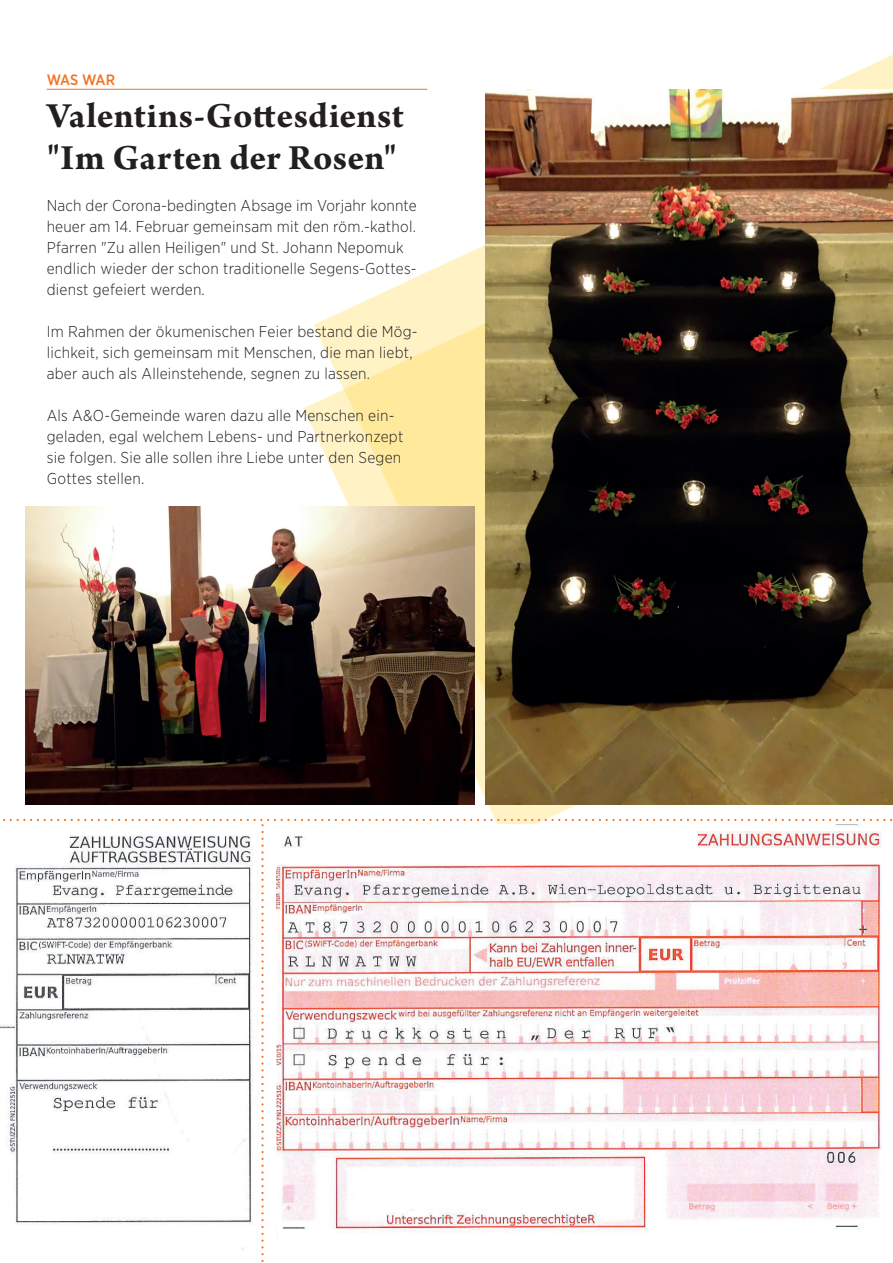
<style>
.page{position:relative;width:893px;height:1263px;background:#fff}
.page>*{position:absolute;margin:0;border:0;box-sizing:border-box;transform-origin:0 0}
.t1{font:700 37.5px/42px "Arno Pro";letter-spacing:.01em;color:#231f20}
.t2{font:300 15.75px/21px "Gotham Narrow";letter-spacing:.015em;color:#231f20}
.t3{font:500 15px "Gotham Narrow";letter-spacing:-.04em;color:#f37121}
</style>
<div class="page">
<svg style="left:314px;top:55px;width:579px;height:764px"></svg>
<hr style="left:47px;top:89px;width:380px;height:1px;background:#f37121">
<img style="left:276px;top:831px;width:605px;height:401px">
<img style="left:0;top:835px;width:253px;height:415px">
<svg style="left:4px;top:819px;width:889px;height:7px"></svg>
<svg style="left:261px;top:832px;width:3px;height:431px"></svg>
<img style="left:486px;top:89px;width:407px;height:715px">
<img style="left:26px;top:507px;width:449px;height:297px">
<p class="t3" style="left:47px;top:70px;width:70px">WAS WAR</p>
<h1 class="t1" style="left:47px;top:96px;width:358px">Valentins-Gottesdienst "Im Garten der Rosen"</h1>
<p class="t2" style="left:47px;top:194px;width:372px">Nach der Corona-bedingten Absage im Vorjahr konnte heuer am 14. Februar gemeinsam mit den röm.-kathol.<br>Pfarren "Zu allen Heiligen" und St. Johann Nepomuk endlich wieder der schon traditionelle Segens-Gottes&shy;dienst gefeiert werden.</p>
<p class="t2" style="left:47px;top:320px;width:372px">Im Rahmen der ökumenischen Feier bestand die Mög&shy;lichkeit, sich gemeinsam mit Menschen, die man liebt, aber auch als Alleinstehende, segnen zu lassen.</p>
<p class="t2" style="left:47px;top:404px;width:358px">Als A&amp;O-Gemeinde waren dazu alle Menschen ein&shy;geladen, egal welchem Lebens- und Partnerkonzept sie folgen. Sie alle sollen ihre Liebe unter den Segen Gottes stellen.</p>
</div>
